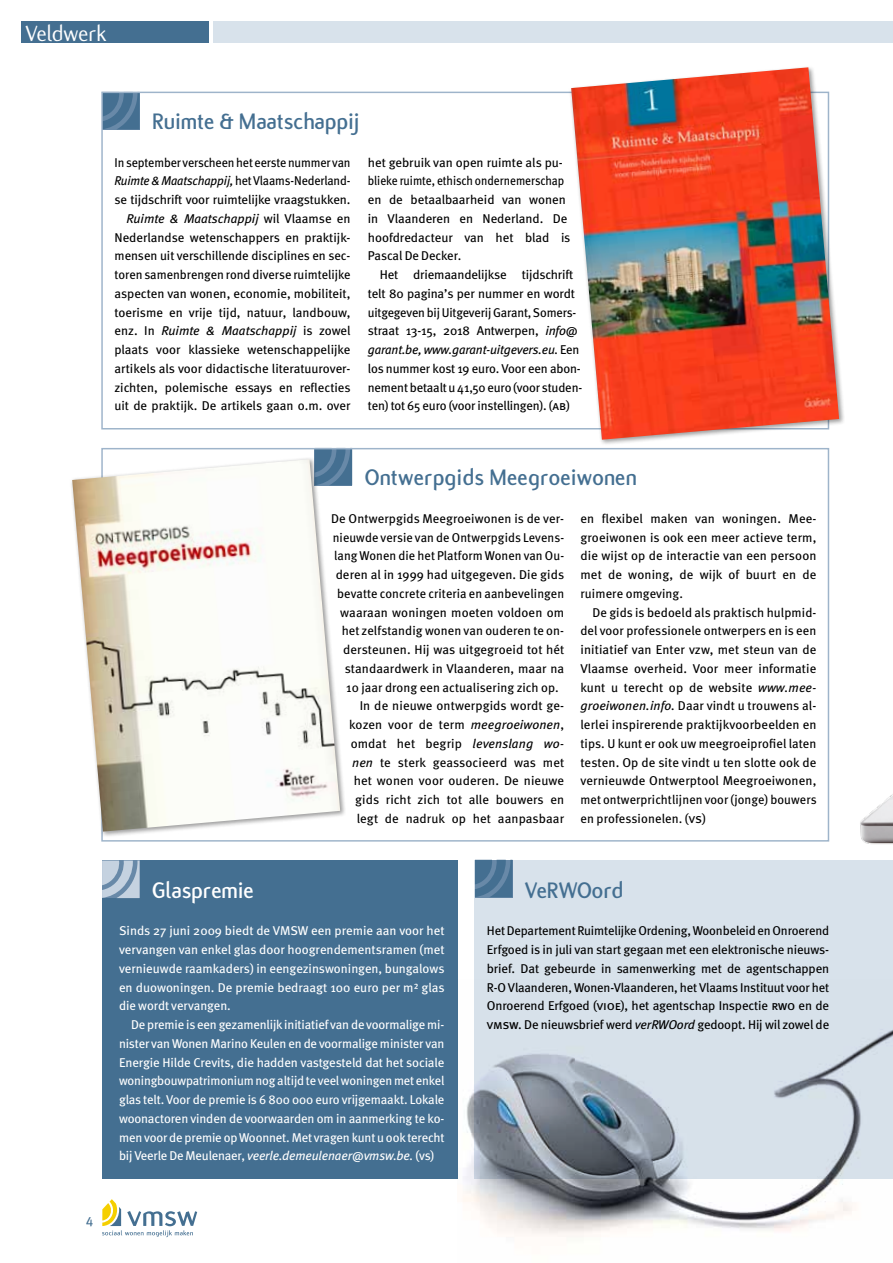
<style>
.page{position:relative;width:893px;height:1263px;background:#fff}
.page>*{position:absolute;margin:0;border:0;box-sizing:border-box;transform-origin:0 0}
.t1{font:700 24px "Flux";color:#446f91}
.t2{font:24px "Flux";color:#fff}
.t3{font:700 24px "Flux";color:#fff}
.t4{font:13.5px "Meta Book LF Caps";color:#446f91}
.t5{font:12.75px/18.8px "Meta";color:#000;text-align:justify}
.t6{font:12.75px/18.8px "Meta";letter-spacing:-.01em;color:#fff;text-align:justify}
.t7{font:12.75px/18.8px "Meta";color:#000;text-align:right;scale:.96 1}
.s1{font-style:italic}
.s2{font-family:"Meta Book LF Caps"}
</style>
<div class="page">
<svg style="left:102px;top:1199px;width:95px;height:38px"></svg>
<div style="left:102px;top:860px;width:355px;height:319px;background:#446f91"></div>
<div style="left:475px;top:860px;width:418px;height:319px;background:#d8e2eb"></div>
<div style="left:213px;top:21px;width:680px;height:22px;background:#d8e2eb"></div>
<div style="left:21px;top:21px;width:188px;height:22px;background:#446f91"></div>
<svg style="left:315px;top:450px;width:37px;height:35px"></svg>
<svg style="left:475px;top:860px;width:37px;height:37px"></svg>
<svg style="left:102px;top:860px;width:38px;height:38px"></svg>
<svg style="left:103px;top:94px;width:37px;height:35px"></svg>
<img style="left:796px;top:494px;width:97px;height:350px">
<div style="left:569px;top:65px;width:276px;height:380px;background:#000;opacity:.4"></div>
<img style="left:571px;top:67px;width:268px;height:373px">
<div style="left:70px;top:457px;width:276px;height:380px;background:#000;opacity:.4"></div>
<img style="left:72px;top:459px;width:268px;height:373px">
<img style="left:457px;top:979px;width:436px;height:258px">
<h1 class="t2" style="left:26px;top:20px;width:83px">Veldwerk</h1>
<h1 class="t2" style="left:26px;top:20px;width:65px">rubriek</h1>
<h1 class="t1" style="left:152px;top:108px;width:209px">Ruimte &amp; Maatschappij</h1>
<p class="t7" style="left:114px;top:152px;width:247px">In september verscheen het eerste nummer van <span class="s1">Ruimte &amp; Maatschappij,</span> het Vlaams-Nederland&shy;se tijdschrift voor ruimtelijke vraagstukken.<br><span class="s1">Ruimte &amp; Maatschappij</span> wil Vlaamse en Nederlandse wetenschappers en praktijk&shy;mensen uit verschillende disciplines en sec&shy;toren samenbrengen rond diverse ruimtelijke aspecten van wonen, economie, mobiliteit, toerisme en vrije tijd, natuur, landbouw, enz. In <span class="s1">Ruimte &amp; Maatschappij</span> is zowel plaats voor klassieke wetenschappelijke artikels als voor didactische literatuurover&shy;zichten, polemische essays en reflecties uit de praktijk. De artikels gaan o.m. over</p>
<p class="t5" style="left:368px;top:152px;width:204px;text-align:left">het gebruik van open ruimte als pu-- blieke ruimte, ethisch ondernemerschap en de betaalbaarheid van wonen in Vlaanderen en Nederland. De hoofdredacteur van het blad is<br>Pascal De Decker.</p>
<p class="t5" style="left:368px;top:265px;width:216px;text-align:left;text-indent:12px">Het driemaandelijkse tijdschrift telt 80 pagina’s per nummer en wordt uitgegeven bij Uitgeverij Garant, Somers-- straat 13-15, 2018 Antwerpen, <span class="s1">info@ garant.be, www.garant-uitgevers.eu.</span> Een los nummer kost 19 euro. Voor een abon&shy;nement betaalt u 41,50 euro (voor studen&shy;ten) tot 65 euro (voor instellingen). (<span class="s2">ab</span>)</p>
<p class="t4" style="left:86px;top:1213px;width:9px">4</p>
<h1 class="t1" style="left:365px;top:464px;width:274px">Ontwerpgids Meegroeiwonen</h1>
<p class="t5" style="left:331px;top:509px;width:234px">De Ontwerpgids Meegroeiwonen is de ver-</p>
<p class="t5" style="left:333px;top:527px;width:233px">nieuwde versie van de Ontwerpgids Levens-</p>
<p class="t5" style="left:334px;top:546px;width:231px">lang Wonen die het Platform Wonen van Ou-</p>
<p class="t5" style="left:336px;top:565px;width:230px">deren al in 1999 had uitgegeven. Die gids</p>
<p class="t5" style="left:337px;top:584px;width:228px">bevatte concrete criteria en aanbevelingen</p>
<p class="t5" style="left:340px;top:602px;width:225px">waaraan woningen moeten voldoen om</p>
<p class="t5" style="left:342px;top:621px;width:224px">het zelfstandig wonen van ouderen te on-</p>
<p class="t5" style="left:343px;top:640px;width:223px">dersteunen. Hij was uitgegroeid tot hét</p>
<p class="t5" style="left:345px;top:659px;width:221px">standaardwerk in Vlaanderen, maar na</p>
<p class="t5" style="left:346px;top:677px;width:214px">10 jaar drong een actualisering zich op.</p>
<p class="t5" style="left:360px;top:696px;width:205px">In de nieuwe ontwerpgids wordt ge-</p>
<p class="t5" style="left:349px;top:715px;width:216px">kozen voor de term <span class="s1">meegroeiwonen</span>,</p>
<p class="t5" style="left:351px;top:734px;width:215px">omdat het begrip <span class="s1">levenslang wo-</span></p>
<p class="t5" style="left:352px;top:752px;width:214px"><span class="s1">nen</span> te sterk geassocieerd was met</p>
<p class="t5" style="left:354px;top:771px;width:212px">het wonen voor ouderen. De nieuwe</p>
<p class="t5" style="left:355px;top:790px;width:210px">gids richt zich tot alle bouwers en</p>
<p class="t5" style="left:357px;top:809px;width:209px">legt de nadruk op het aanpasbaar</p>
<p class="t5" style="left:580px;top:509px;width:238px">en flexibel maken van woningen. Mee&shy;groeiwonen is ook een meer actieve term, die wijst op de interactie van een persoon met de woning, de wijk of buurt en de ruimere omgeving.</p>
<p class="t5" style="left:580px;top:602px;width:238px;text-indent:12px">De gids is bedoeld als praktisch hulpmid&shy;del voor professionele ontwerpers en is een initiatief van Enter vzw, met steun van de Vlaamse overheid. Voor meer informatie kunt u terecht op de website <span class="s1">www.mee&shy;groeiwonen.info.</span> Daar vindt u trouwens al&shy;lerlei inspirerende praktijkvoorbeelden en tips. U kunt er ook uw meegroeiprofiel laten testen. Op de site vindt u ten slotte ook de vernieuwde Ontwerptool Meegroeiwonen, met ontwerprichtlijnen voor (jonge) bouwers en professionelen. (<span class="s2">vs</span>)</p>
<h1 class="t3" style="left:152px;top:877px;width:103px">Glaspremie</h1>
<p class="t6" style="left:119px;top:921px;width:327px">Sinds 27 juni 2009 biedt de VMSW een premie aan voor het vervangen van enkel glas door hoogrendementsramen (met vernieuwde raamkaders) in eengezinswoningen, bungalows en duowoningen. De premie bedraagt 100 euro per m² glas die wordt vervangen.</p>
<p class="t6" style="left:119px;top:1015px;width:327px;text-indent:12px">De premie is een gezamenlijk initiatief van de voormalige mi&shy;nister van Wonen Marino Keulen en de voormalige minister van Energie Hilde Crevits, die hadden vastgesteld dat het sociale woningbouwpatrimonium nog altijd te veel woningen met enkel glas telt. Voor de premie is 6 800 000 euro vrijgemaakt. Lokale woonactoren vinden de voorwaarden om in aanmerking te ko&shy;men voor de premie op Woonnet. Met vragen kunt u ook terecht bij Veerle De Meulenaer, <span class="s1">veerle.demeulenaer@vmsw.be.</span> (vs)</p>
<h1 class="t1" style="left:525px;top:877px;width:100px">VeRWOord</h1>
<p class="t5" style="left:487px;top:921px;width:344px">Het Departement Ruimtelijke Ordening, Woonbeleid en Onroerend Erfgoed is in juli van start gegaan met een elektronische nieuws&shy;brief. Dat gebeurde in samenwerking met de agentschappen R-O Vlaanderen, Wonen-Vlaanderen, het Vlaams Instituut voor het Onroerend Erfgoed (<span class="s2">vioe</span>), het agentschap Inspectie <span class="s2">rwo</span> en de <span class="s2">vmsw</span>. De nieuwsbrief werd <span class="s1">verRWOord</span> gedoopt. Hij wil zowel de</p>
</div>
